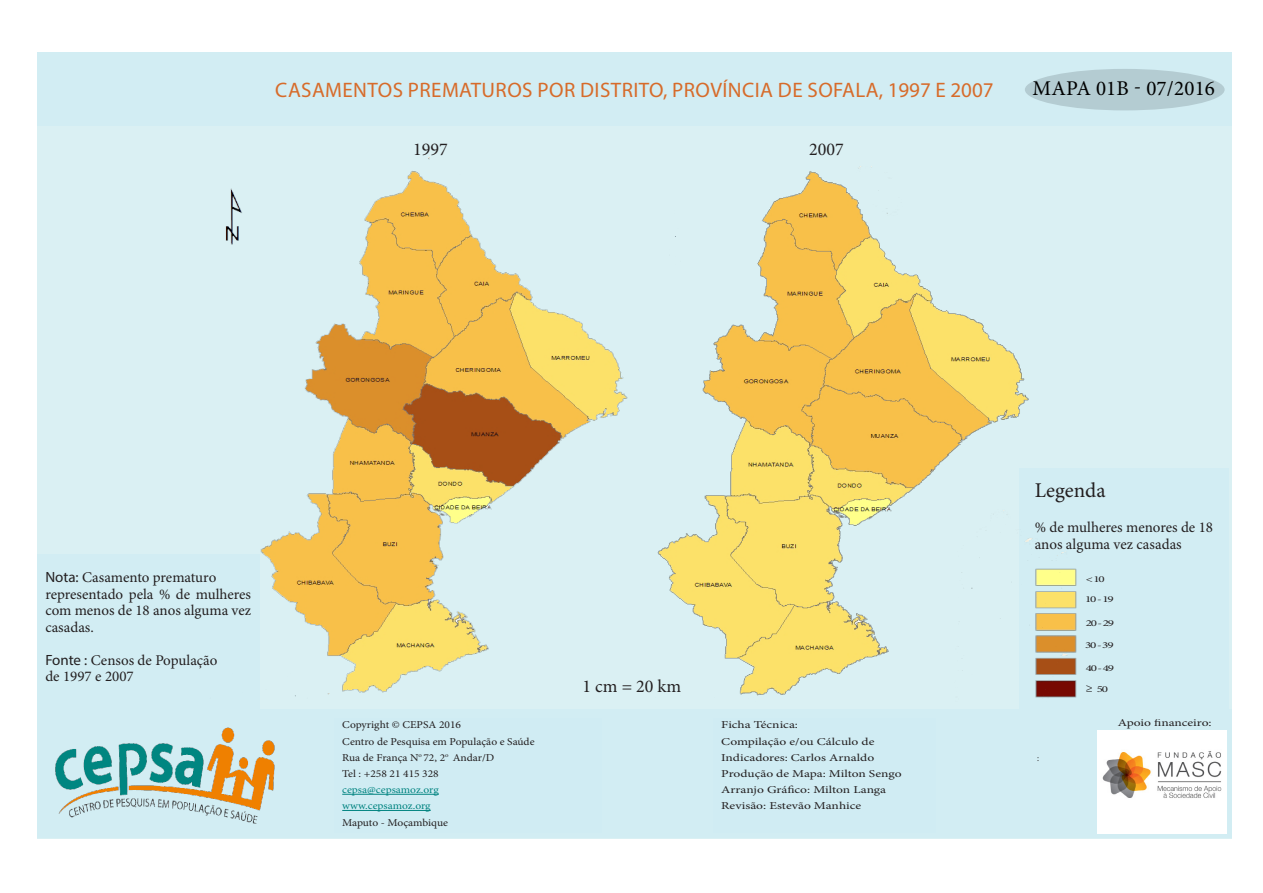
<style>
.page{position:relative;width:1263px;height:893px;background:#fff}
.page>*{position:absolute;margin:0;border:0;box-sizing:border-box;transform-origin:0 0}
.t1{font:21px "Myriad Pro";letter-spacing:.02em;color:#d76b2a}
.t2{font:21px "Minion Pro";letter-spacing:.01em;color:#000}
.t3{font:21px "Minion Pro";color:#231f20}
.t4{font:18px "Minion Pro";color:#231f20}
.t5{font:15px/16.5px "Minion Pro";color:#231f20}
.t6{font:14.85px/16.5px "Minion Pro";color:#231f20;text-align:justify}
.t7{font:10.5px "Minion Pro";color:#231f20;scale:1.28 1}
.t8{font:10.5px "Minion Pro";color:#231f20;scale:1.09 1}
.t9{font:10.5px "Minion Pro";color:#008380;scale:1.09 1}
.t10{font:9.3px "Minion Pro";color:#231f20;scale:.94 1}
.t11{font:9.15px "Minion Pro";letter-spacing:-.09em;color:#231f20;scale:1.44 1}
.s1{font-family:"Myriad Pro"}
.s2{font-size:11.7px}
</style>
<div class="page">
<div style="left:37px;top:52px;width:1195px;height:787px;background:#daf0f3"></div>
<div style="left:37px;top:52px;width:1195px;height:74px;background:#d2edf3"></div>
<div style="left:37px;top:709px;width:1195px;height:129px;background:#d2edf3"></div>
<div style="left:37px;top:554px;width:223px;height:157px;background:#d2edf3"></div>
<hr style="left:342px;top:794px;width:97px;height:1px;background:#008380">
<hr style="left:342px;top:810px;width:89px;height:1px;background:#008380">
<div style="left:1025px;top:69px;width:199px;height:41px;background:#b4ccd2;border-radius:50%"></div>
<img style="left:55px;top:727px;width:220px;height:97px">
<div style="left:1019px;top:468px;width:210px;height:251px;background:#d2edf3"></div>
<img style="left:1067px;top:568px;width:10px;height:130px">
<img style="left:225px;top:158px;width:403px;height:539px">
<img style="left:657px;top:166px;width:410px;height:532px">
<img style="left:1098px;top:731px;width:128px;height:102px">
<p class="t1" style="left:275px;top:77px;width:720px">CASAMENTOS PREMATUROS POR DISTRITO, PROVÍNCIA DE SOFALA, 1997 E 2007</p>
<p class="t4" style="left:413px;top:137px;width:36px">1997</p>
<p class="t4" style="left:809px;top:137px;width:36px">2007</p>
<p class="t2" style="left:1032px;top:74px;width:184px">MAPA 01B - 07/2016</p>
<p class="t6" style="left:45px;top:569px;width:172px"><span class="s1">Nota:</span> Casamento prematuro</p>
<p class="t6" style="left:45px;top:586px;width:207px">representado pela % de mulheres com menos de 18 anos alguma vez casadas.</p>
<p class="t6" style="left:45px;top:652px;width:174px"><span class="s1">Fonte :</span> Censos de População</p>
<p class="t6" style="left:45px;top:668px;width:90px">de 1997 e 2007</p>
<p class="t4" style="left:583px;top:674px;width:100px">1 cm = 20 km</p>
<p class="t3" style="left:1035px;top:476px;width:72px">Legenda</p>
<p class="t5" style="left:1035px;top:519px;width:180px">% de mulheres menores de 18 anos alguma vez casadas</p>
<p class="t11" style="left:1086px;top:573px;width:15px">&lt; 10</p>
<p class="t11" style="left:1085px;top:592px;width:21px">10 - 19</p>
<p class="t11" style="left:1086px;top:617px;width:21px">20 - 29</p>
<p class="t11" style="left:1086px;top:661px;width:21px">40 - 49</p>
<p class="t11" style="left:1086px;top:683px;width:17px"><span class="s2">≥</span> 50</p>
<p class="t11" style="left:1085px;top:639px;width:21px">30 - 39</p>
<p class="t8" style="left:342px;top:718px;width:110px">Copyright © CEPSA 2016</p>
<p class="t7" style="left:1118px;top:716px;width:75px">Apoio financeiro:</p>
<p class="t8" style="left:342px;top:734px;width:178px">Centro de Pesquisa em População e Saúde</p>
<p class="t8" style="left:342px;top:750px;width:141px">Rua de França N<sup>o</sup> 72, 2<sup>o</sup> Andar/D</p>
<p class="t8" style="left:342px;top:767px;width:90px">Tel : +258 21 415 328</p>
<p class="t9" style="left:342px;top:783px;width:90px">cepsa@cepsamoz.org</p>
<p class="t9" style="left:342px;top:799px;width:83px">www.cepsamoz.org</p>
<p class="t8" style="left:342px;top:815px;width:98px">Maputo - Moçambique</p>
<p class="t7" style="left:721px;top:718px;width:62px">Ficha Técnica:</p>
<p class="t7" style="left:721px;top:734px;width:121px">Compilação e/ou Cálculo de</p>
<p class="t7" style="left:721px;top:750px;width:121px">Indicadores: Carlos Arnaldo</p>
<p class="t7" style="left:721px;top:767px;width:142px">Produção de Mapa: Milton Sengo</p>
<p class="t7" style="left:721px;top:783px;width:130px">Arranjo Gráfico: Milton Langa</p>
<p class="t7" style="left:721px;top:799px;width:111px">Revisão: Estevão Manhice</p>
<p class="t10" style="left:1037px;top:752px;width:4px">:</p>
</div>
